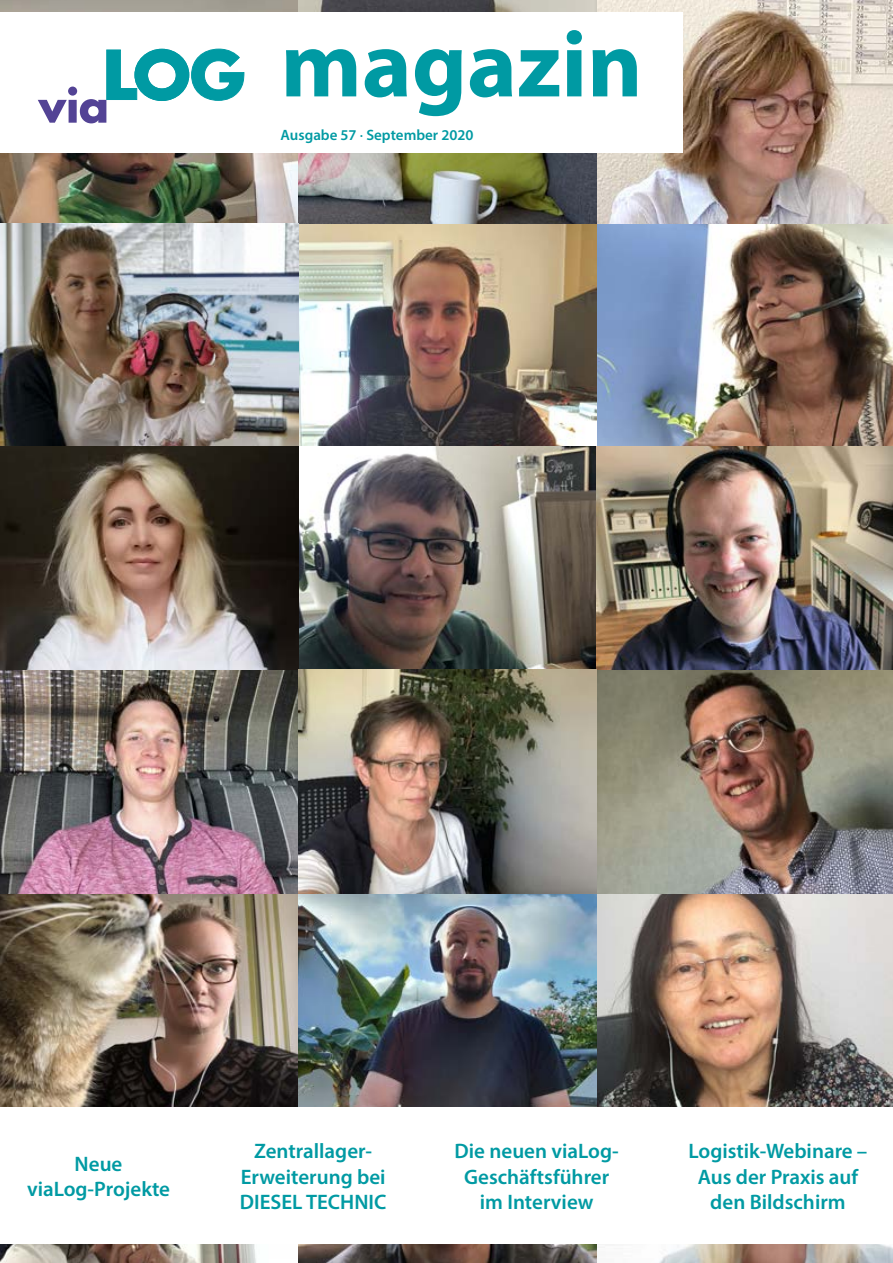
<style>
.page{position:relative;width:893px;height:1263px;background:#fff}
.page>*{position:absolute;margin:0;border:0;box-sizing:border-box;transform-origin:0 0}
.t1{font:700 94.5px "Myriad Pro";color:#009aa3}
.t2{font:600 21px/25.2px "Myriad Pro";color:#009aa3;text-align:center}
.t3{font:600 15px "Myriad Pro";color:#009aa3}
.s1{font-family:"Minion Pro";font-weight:400}
</style>
<div class="page">
<img style="left:0;top:446px;width:298px;height:817px">
<img style="left:596px;top:0;width:297px;height:1263px">
<img style="left:596px;top:223px;width:297px;height:223px">
<img style="left:298px;top:893px;width:298px;height:214px">
<img style="left:0;top:0;width:298px;height:223px">
<img style="left:298px;top:0;width:298px;height:893px">
<img style="left:298px;top:1244px;width:298px;height:19px">
<div style="left:0;top:13px;width:682px;height:140px;background:#fff"></div>
<svg style="left:38px;top:49px;width:206px;height:74px"></svg>
<div style="left:0;top:1108px;width:893px;height:136px;background:#fff"></div>
<img style="left:0;top:223px;width:298px;height:223px">
<img style="left:298px;top:446px;width:298px;height:224px">
<h1 class="t1" style="left:281px;top:3px;width:363px">magazin</h1>
<p class="t3" style="left:281px;top:125px;width:194px">Ausgabe 57 <span class="s1">·</span> September 2020</p>
<p class="t2" style="left:27px;top:1151px;width:145px">Neue viaLog-Projekte</p>
<p class="t2" style="left:240px;top:1138px;width:148px">Zentrallager-<br>Erweiterung bei<br>DIESEL TECHNIC</p>
<p class="t2" style="left:454px;top:1138px;width:166px">Die neuen viaLog-<br>Geschäftsführer im Interview</p>
<p class="t2" style="left:688px;top:1138px;width:180px">Logistik-Webinare –<br>Aus der Praxis auf den Bildschirm</p>
</div>
